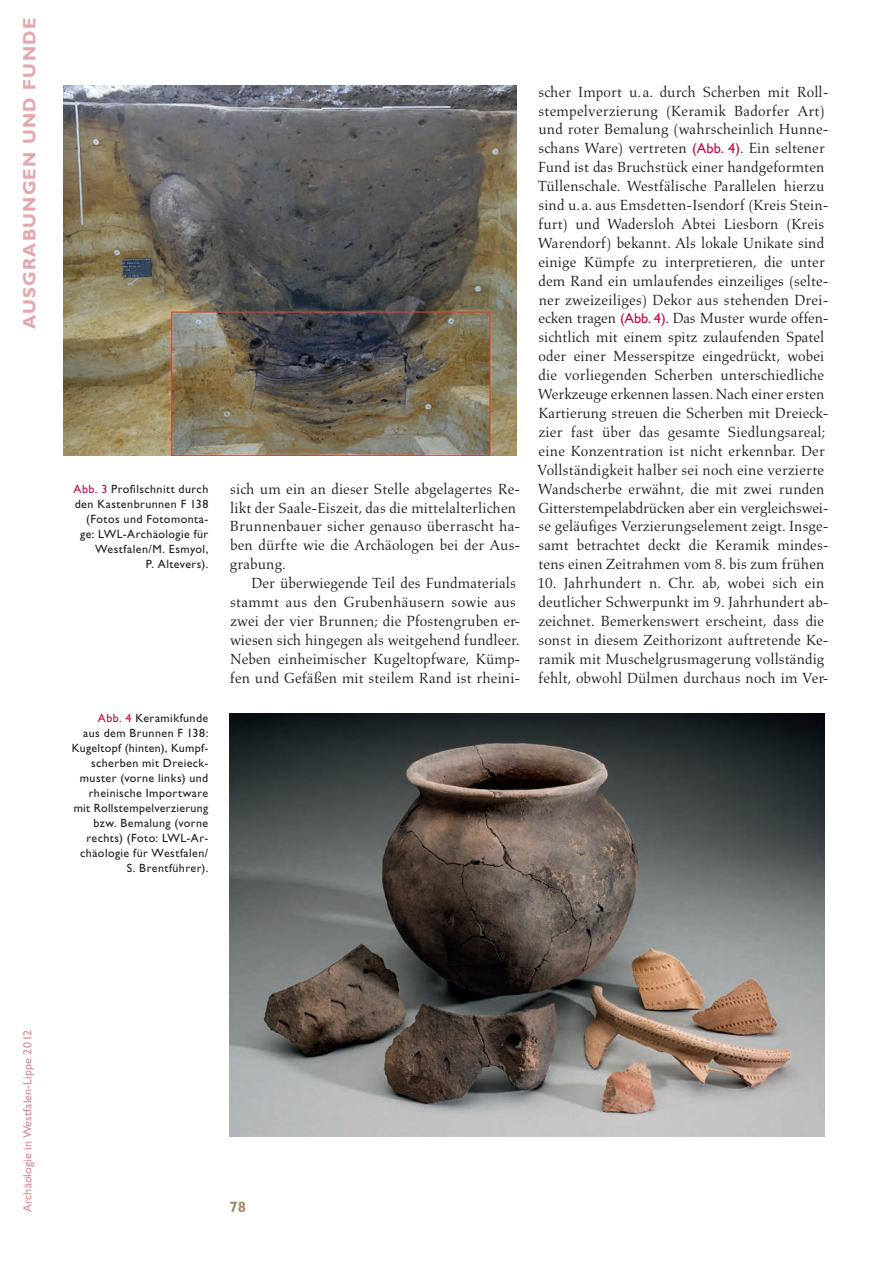
<style>
.page{position:relative;width:893px;height:1263px;background:#fff}
.page>*{position:absolute;margin:0;border:0;box-sizing:border-box;transform-origin:0 0}
.t1{font:18px "Gill Sans Std Bold 6";letter-spacing:.07em;color:#e3a7ac}
.t2{font:15px/18.9px "Aldus LT Std";letter-spacing:.005em;color:#231f20}
.t3{font:15px "Gill Sans Std Bold 2";color:#9c8c6f}
.t4{font:12px/15px "Gill Sans Std 3";letter-spacing:.035em;color:#231f20;text-align:right}
.t5{font:12px "Gill Sans Std 8";letter-spacing:.01em;color:#d88a93}
.s1{color:#ba0e51}
.s2{font-family:"Gill Sans Std 3";font-size:14.4px;color:#ba0e51}
</style>
<div class="page">
<img style="left:230px;top:713px;width:595px;height:423px">
<img style="left:64px;top:85px;width:453px;height:371px">
<p class="t1" style="left:19px;top:329px;width:312px;rotate:-90deg">AUSGRABUNGEN UND FUNDE</p>
<p class="t4" style="left:74px;top:482px;width:136px"><span class="s1">Abb. 3</span> Profilschnitt durch den Kastenbrunnen F 138 (Fotos und Fotomonta&shy;ge: LWL-Archäologie für<br>Westfalen/M. Esmyol,<br>P. Altevers).</p>
<p class="t4" style="left:72px;top:710px;width:138px"><span class="s1">Abb. 4</span> Keramikfunde<br>aus dem Brunnen F 138:<br>Kugeltopf (hinten), Kumpf&shy;scherben mit Dreieck&shy;muster (vorne links) und rheinische Importware mit Rollstempelverzierung bzw. Bemalung (vorne rechts) (Foto: LWL-Ar&shy;chäologie für Westfalen/<br>S. Brentführer).</p>
<p class="t2" style="left:230px;top:479px;width:292px">sich um ein an dieser Stelle abgelagertes Re&shy;likt der Saale-Eiszeit, das die mittelalterlichen Brunnenbauer sicher genauso überrascht ha&shy;ben dürfte wie die Archäologen bei der Aus&shy;grabung.</p>
<p class="t2" style="left:230px;top:574px;width:292px;text-indent:21px">Der überwiegende Teil des Fundmaterials stammt aus den Grubenhäusern sowie aus zwei der vier Brunnen; die Pfostengruben er&shy;wiesen sich hingegen als weitgehend fundleer.<br>Neben einheimischer Kugeltopfware, Kümp&shy;fen und Gefäßen mit steilem Rand ist rheini-</p>
<p class="t2" style="left:537px;top:82px;width:293px">scher Import u.a. durch Scherben mit Roll&shy;stempelverzierung (Keramik Badorfer Art) und roter Bemalung (wahrscheinlich Hunne&shy;schans Ware) vertreten <span class="s2">(Abb. 4)</span>. Ein seltener Fund ist das Bruchstück einer handgeformten Tüllenschale. Westfälische Parallelen hierzu sind u.a. aus Emsdetten-Isendorf (Kreis Stein&shy;furt) und Wadersloh Abtei Liesborn (Kreis Warendorf) bekannt. Als lokale Unikate sind einige Kümpfe zu interpretieren, die unter dem Rand ein umlaufendes einzeiliges (selte&shy;ner zweizeiliges) Dekor aus stehenden Drei&shy;ecken tragen <span class="s2">(Abb. 4)</span>. Das Muster wurde offen&shy;sichtlich mit einem spitz zulaufenden Spatel oder einer Messerspitze eingedrückt, wobei die vorliegenden Scherben unterschiedliche Werkzeuge erkennen lassen. Nach einer ersten Kartierung streuen die Scherben mit Dreieck&shy;zier fast über das gesamte Siedlungsareal; eine Konzentration ist nicht erkennbar. Der Vollständigkeit halber sei noch eine verzierte Wandscherbe erwähnt, die mit zwei runden Gitterstempelabdrücken aber ein vergleichswei&shy;se geläufiges Verzierungselement zeigt. Insge&shy;samt betrachtet deckt die Keramik mindes&shy;tens einen Zeitrahmen vom 8. bis zum frühen</p>
<p class="t2" style="left:537px;top:574px;width:293px">10. Jahrhundert n. Chr. ab, wobei sich ein deutlicher Schwerpunkt im 9. Jahrhundert ab&shy;zeichnet. Bemerkenswert erscheint, dass die sonst in diesem Zeithorizont auftretende Ke&shy;ramik mit Muschelgrusmagerung vollständig fehlt, obwohl Dülmen durchaus noch im Ver-</p>
<p class="t5" style="left:21px;top:1212px;width:184px;rotate:-90deg">Archäologie in Westfalen-Lippe 2012</p>
<p class="t3" style="left:230px;top:1198px;width:18px">78</p>
</div>
